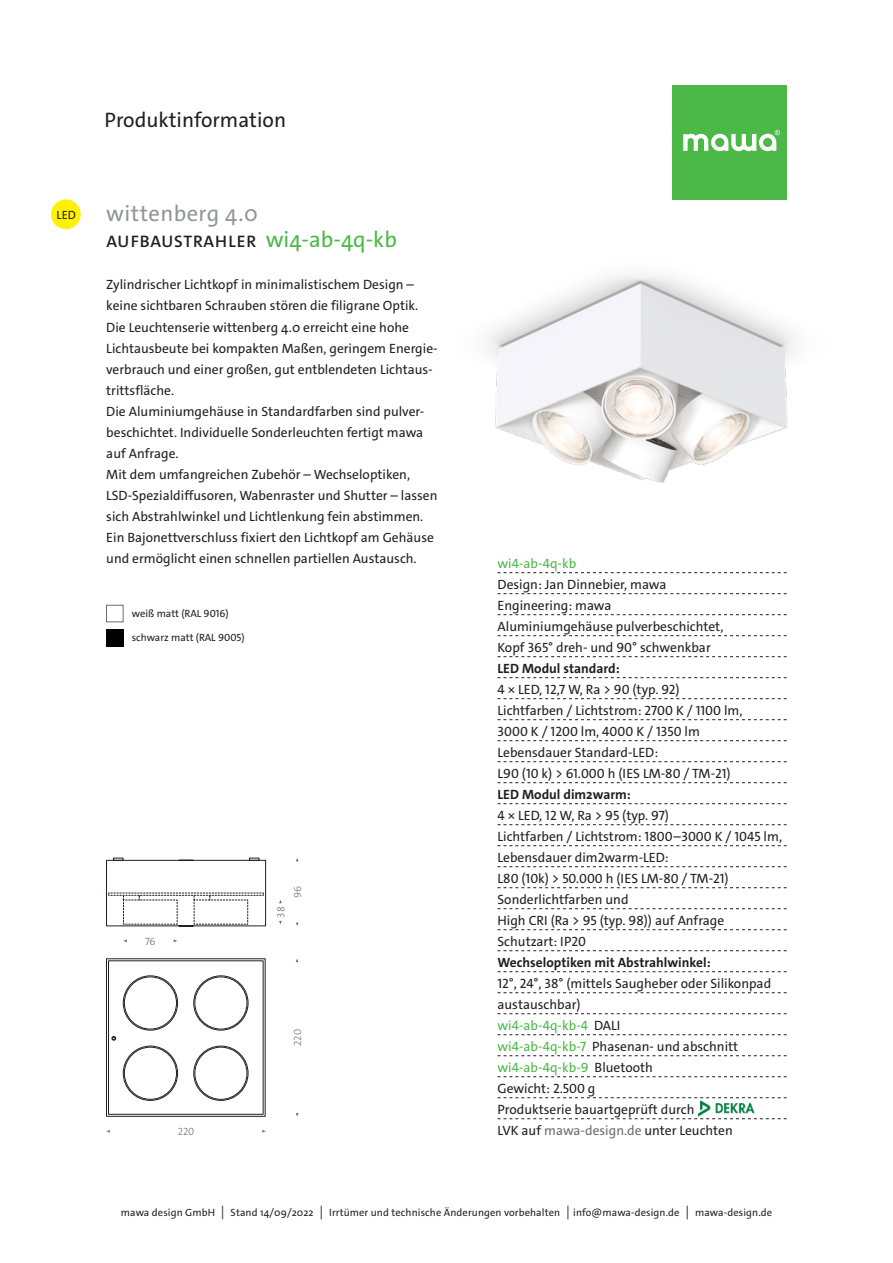
<style>
.page{position:relative;width:893px;height:1263px;background:#fff}
.page>*{position:absolute;margin:0;border:0;box-sizing:border-box;transform-origin:0 0}
.t1{font:22.5px "The Sans C4 s";letter-spacing:.02em;color:#939598}
.t2{font:21px "The Sans C4 s";color:#231f20}
.t3{font:600 16.8px "The Sans C4 s";letter-spacing:.055em;color:#231f20}
.t4{font:13.5px/21px "The Sans C4 s";color:#231f20}
.t5{font:700 13.5px "The Sans C4 s";color:#231f20}
.t6{font:13.5px "The Sans C4 s";color:#4cb848}
.t7{font:12px "The Sans C4 s";color:#231f20}
.t8{font:10.5px "The Sans C4 s";letter-spacing:.01em;color:#231f20}
.t9{font:300 10.5px "The Sans C4 s";color:#6c6d70}
.s1{font-weight:400;font-size:22.5px;color:#4cb848}
.s2{color:#4cb848}
.s3{color:#6c6d70}
</style>
<div class="page">
<div style="left:672px;top:85px;width:115px;height:115px;background:#4cb848"></div>
<svg style="left:683px;top:130px;width:97px;height:21px"></svg>
<svg style="left:497px;top:572px;width:290px;height:1px"></svg>
<svg style="left:497px;top:593px;width:290px;height:1px"></svg>
<svg style="left:497px;top:614px;width:290px;height:1px"></svg>
<svg style="left:497px;top:635px;width:290px;height:1px"></svg>
<svg style="left:497px;top:656px;width:290px;height:1px"></svg>
<svg style="left:497px;top:677px;width:290px;height:1px"></svg>
<svg style="left:497px;top:698px;width:290px;height:1px"></svg>
<svg style="left:497px;top:719px;width:290px;height:1px"></svg>
<svg style="left:497px;top:740px;width:290px;height:1px"></svg>
<svg style="left:497px;top:761px;width:290px;height:1px"></svg>
<svg style="left:497px;top:782px;width:290px;height:1px"></svg>
<svg style="left:497px;top:803px;width:290px;height:1px"></svg>
<svg style="left:497px;top:824px;width:290px;height:1px"></svg>
<svg style="left:497px;top:845px;width:290px;height:1px"></svg>
<svg style="left:497px;top:866px;width:290px;height:1px"></svg>
<svg style="left:497px;top:887px;width:290px;height:1px"></svg>
<svg style="left:497px;top:908px;width:290px;height:1px"></svg>
<svg style="left:497px;top:929px;width:290px;height:1px"></svg>
<svg style="left:497px;top:950px;width:290px;height:1px"></svg>
<svg style="left:497px;top:971px;width:290px;height:1px"></svg>
<svg style="left:497px;top:992px;width:290px;height:1px"></svg>
<svg style="left:497px;top:1013px;width:290px;height:1px"></svg>
<svg style="left:497px;top:1034px;width:290px;height:1px"></svg>
<svg style="left:497px;top:1055px;width:290px;height:1px"></svg>
<svg style="left:497px;top:1076px;width:290px;height:1px"></svg>
<svg style="left:497px;top:1097px;width:290px;height:1px"></svg>
<svg style="left:497px;top:1118px;width:290px;height:1px"></svg>
<img style="left:697px;top:1100px;width:58px;height:16px">
<div style="left:51px;top:199px;width:30px;height:30px;background:#fff101;border-radius:50%"></div>
<div style="left:106px;top:605px;width:17px;height:17px;border:1px solid #6c6d70"></div>
<div style="left:106px;top:629px;width:17px;height:17px;background:#000"></div>
<img style="left:488px;top:275px;width:307px;height:208px">
<svg style="left:106px;top:858px;width:160px;height:68px"></svg>
<div style="left:106px;top:958px;width:159px;height:158px;border:1px solid #231f20"></div>
<svg style="left:112px;top:1036px;width:4px;height:4px"></svg>
<div style="left:123px;top:976px;width:55px;height:54px;border:1px solid #231f20;border-radius:50%"></div>
<div style="left:124px;top:977px;width:53px;height:52px;border:1px solid #231f20;border-radius:50%"></div>
<div style="left:123px;top:1046px;width:55px;height:54px;border:1px solid #231f20;border-radius:50%"></div>
<div style="left:124px;top:1047px;width:53px;height:52px;border:1px solid #231f20;border-radius:50%"></div>
<div style="left:194px;top:976px;width:54px;height:54px;border:1px solid #231f20;border-radius:50%"></div>
<div style="left:195px;top:977px;width:52px;height:52px;border:1px solid #231f20;border-radius:50%"></div>
<div style="left:194px;top:1046px;width:54px;height:54px;border:1px solid #231f20;border-radius:50%"></div>
<div style="left:195px;top:1047px;width:52px;height:52px;border:1px solid #231f20;border-radius:50%"></div>
<h2 class="t2" style="left:105px;top:106px;width:183px">Produktinformation</h2>
<p class="t7" style="left:57px;top:207px;width:21px">LED</p>
<h1 class="t1" style="left:106px;top:199px;width:153px">wittenberg 4.0</h1>
<p class="t3" style="left:107px;top:231px;width:292px">AUFBAUSTRAHLER <span class="s1">wi4-ab-4q-kb</span></p>
<p class="t4" style="left:106px;top:274px;width:333px">Zylindrischer Lichtkopf in minimalistischem Design – keine sichtbaren Schrauben stören die filigrane Optik.<br>Die Leuchtenserie wittenberg 4.0 erreicht eine hohe Lichtausbeute bei kompakten Maßen, geringem Energie&shy;verbrauch und einer großen, gut entblendeten Lichtaus&shy;trittsfläche.<br>Die Aluminiumgehäuse in Standardfarben sind pulver&shy;beschichtet. Individuelle Sonderleuchten fertigt mawa auf Anfrage.<br>Mit dem umfangreichen Zubehör – Wechseloptiken, LSD-Spezialdiffusoren, Wabenraster und Shutter – lassen sich Abstrahlwinkel und Lichtlenkung fein abstimmen.<br>Ein Bajonettverschluss fixiert den Lichtkopf am Gehäuse und ermöglicht einen schnellen partiellen Austausch.</p>
<p class="t8" style="left:132px;top:606px;width:98px">weiß matt (RAL 9016)</p>
<p class="t8" style="left:132px;top:630px;width:114px">schwarz matt (RAL 9005)</p>
<p class="t9" style="left:145px;top:934px;width:12px">76</p>
<p class="t9" style="left:178px;top:1125px;width:18px">220</p>
<p class="t9" style="left:274px;top:917px;width:12px;rotate:-90deg">38</p>
<p class="t9" style="left:291px;top:898px;width:14px;rotate:-90deg">96</p>
<p class="t9" style="left:291px;top:1046px;width:18px;rotate:-90deg">220</p>
<p class="t6" style="left:497px;top:555px;width:80px">wi4-ab-4q-kb</p>
<p class="t4" style="left:497px;top:574px;width:227px">Design: Jan Dinnebier, mawa<br>Engineering: mawa<br>Aluminiumgehäuse pulverbeschichtet,<br>Kopf 365° dreh- und 90° schwenkbar</p>
<p class="t5" style="left:497px;top:660px;width:124px">LED Modul standard:</p>
<p class="t4" style="left:497px;top:679px;width:246px">4 × LED, 12,7 W, Ra &gt; 90 (typ. 92)<br>Lichtfarben / Lichtstrom: 2700 K / 1100 lm, 3000 K / 1200 lm, 4000 K / 1350 lm Lebensdauer Standard-LED:<br>L90 (10 k) &gt; 61.000 h (IES LM-80 / TM-21)</p>
<p class="t5" style="left:497px;top:786px;width:135px">LED Modul dim2warm:</p>
<p class="t4" style="left:497px;top:805px;width:286px">4 × LED, 12 W, Ra &gt; 95 (typ. 97)<br>Lichtfarben / Lichtstrom: 1800–3000 K / 1045 lm,<br>Lebensdauer dim2warm-LED:<br>L80 (10k) &gt; 50.000 h (IES LM-80 / TM-21)<br>Sonderlichtfarben und<br>High CRI (Ra &gt; 95 (typ. 98)) auf Anfrage<br>Schutzart: IP20</p>
<p class="t5" style="left:497px;top:954px;width:215px">Wechseloptiken mit Abstrahlwinkel:</p>
<p class="t4" style="left:497px;top:973px;width:275px">12°, 24°, 38° (mittels Saugheber oder Silikonpad austauschbar)<br><span class="s2">wi4-ab-4q-kb-4</span> DALI<br><span class="s2">wi4-ab-4q-kb-7</span> Phasenan- und abschnitt <span class="s2">wi4-ab-4q-kb-9</span> Bluetooth<br>Gewicht: 2.500 g<br>Produktserie bauartgeprüft durch<br>LVK auf <span class="s3">mawa-design.de</span> unter Leuchten</p>
<p class="t8" style="left:121px;top:1206px;width:653px">mawa design GmbH ⏐ Stand 14/09/2022 ⏐ Irrtümer und technische Änderungen vorbehalten ⏐info@mawa-design.de ⏐ mawa-design.de</p>
</div>
